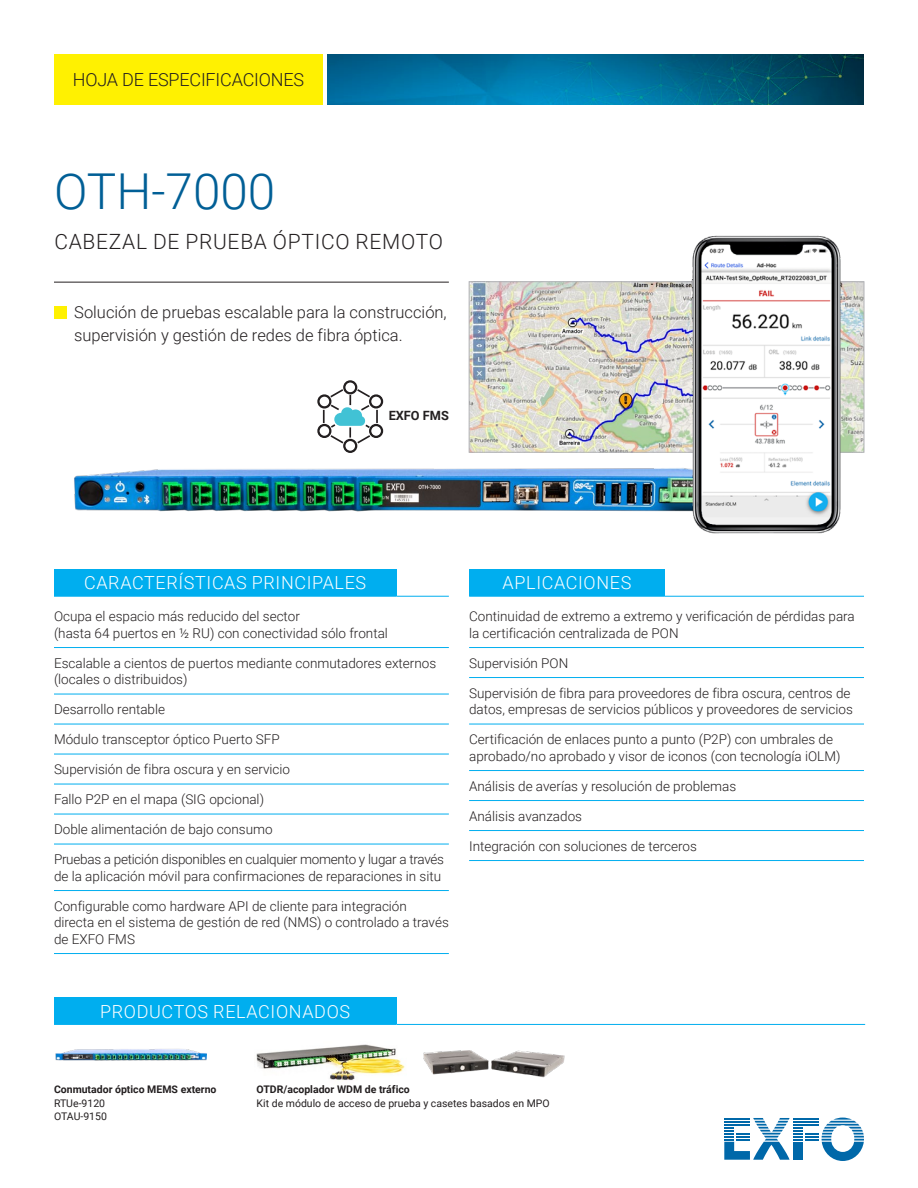
<style>
.page{position:relative;width:918px;height:1188px;background:#fff}
.page>*{position:absolute;margin:0;border:0;box-sizing:border-box;transform-origin:0 0}
.t1{font:300 49.5px "Roboto";color:#015f96}
.t2{font:300 21px "Roboto";letter-spacing:.035em;color:#231f20}
.t3{font:300 18px "Roboto";letter-spacing:.035em;color:#fff}
.t4{font:300 18px "Roboto";letter-spacing:-.01em;color:#231f20}
.t5{font:300 16.5px/22.5px "Roboto";color:#231f20}
.t6{font:300 13.5px/16.5px "Roboto";color:#231f20}
.t7{font:300 13.5px/16.5px "Roboto";letter-spacing:-.02em;color:#231f20}
.t8{font:700 12.75px "Roboto";color:#231f20}
.t9{font:10.5px/13.5px "Roboto";color:#231f20}
.t10{font:700 10.5px "Roboto";color:#231f20}
</style>
<div class="page">
<svg style="left:724px;top:1118px;width:140px;height:43px"></svg>
<hr style="left:724px;top:1124px;width:26px;height:2px;background:#0068a9">
<img style="left:328px;top:54px;width:536px;height:51px">
<div style="left:54px;top:54px;width:269px;height:51px;background:#fff101"></div>
<img style="left:74px;top:440px;width:594px;height:72px">
<hr style="left:54px;top:647px;width:395px;height:1px;background:#00aeef">
<hr style="left:54px;top:694px;width:395px;height:1px;background:#00aeef">
<hr style="left:54px;top:724px;width:395px;height:1px;background:#00aeef">
<hr style="left:54px;top:754px;width:395px;height:1px;background:#00aeef">
<hr style="left:54px;top:784px;width:395px;height:1px;background:#00aeef">
<hr style="left:54px;top:814px;width:395px;height:1px;background:#00aeef">
<hr style="left:54px;top:844px;width:395px;height:1px;background:#00aeef">
<hr style="left:54px;top:890px;width:395px;height:1px;background:#00aeef">
<hr style="left:54px;top:953px;width:395px;height:1px;background:#00aeef">
<hr style="left:469px;top:647px;width:395px;height:1px;background:#00aeef">
<hr style="left:469px;top:677px;width:395px;height:1px;background:#00aeef">
<hr style="left:469px;top:724px;width:395px;height:1px;background:#00aeef">
<hr style="left:469px;top:770px;width:395px;height:1px;background:#00aeef">
<hr style="left:469px;top:800px;width:395px;height:1px;background:#00aeef">
<hr style="left:469px;top:830px;width:395px;height:1px;background:#00aeef">
<hr style="left:469px;top:860px;width:395px;height:1px;background:#00aeef">
<hr style="left:54px;top:282px;width:395px;height:1px;background:#231f20">
<div style="left:54px;top:306px;width:13px;height:13px;background:#fff101"></div>
<div style="left:469px;top:569px;width:196px;height:27px;background:#00aeef"></div>
<hr style="left:469px;top:596px;width:196px;height:1px;background:#00aeef">
<hr style="left:665px;top:596px;width:199px;height:1px;background:#00aeef">
<div style="left:54px;top:569px;width:342px;height:27px;background:#00aeef"></div>
<hr style="left:54px;top:596px;width:342px;height:1px;background:#00aeef">
<hr style="left:396px;top:596px;width:53px;height:1px;background:#00aeef">
<img style="left:471px;top:283px;width:197px;height:168px">
<img style="left:668px;top:235px;width:197px;height:299px">
<div style="left:317px;top:394px;width:14px;height:15px;border:2px solid #231f20;border-radius:50%"></div>
<div style="left:369px;top:394px;width:14px;height:15px;border:2px solid #231f20;border-radius:50%"></div>
<div style="left:369px;top:424px;width:14px;height:14px;border:2px solid #231f20;border-radius:50%"></div>
<div style="left:317px;top:424px;width:14px;height:14px;border:2px solid #231f20;border-radius:50%"></div>
<div style="left:343px;top:380px;width:14px;height:14px;border:2px solid #231f20;border-radius:50%"></div>
<div style="left:343px;top:439px;width:14px;height:14px;border:2px solid #231f20;border-radius:50%"></div>
<svg style="left:323px;top:388px;width:55px;height:57px"></svg>
<img style="left:55px;top:1048px;width:151px;height:13px">
<div style="left:54px;top:997px;width:342px;height:27px;background:#00aeef"></div>
<hr style="left:54px;top:1024px;width:342px;height:1px;background:#00aeef">
<hr style="left:396px;top:1024px;width:469px;height:1px;background:#00aeef">
<img style="left:423px;top:1050px;width:142px;height:28px">
<img style="left:256px;top:1044px;width:149px;height:37px">
<h3 class="t4" style="left:73px;top:67px;width:233px">HOJA DE ESPECIFICACIONES</h3>
<h1 class="t1" style="left:54px;top:157px;width:223px">OTH-7000</h1>
<h2 class="t2" style="left:54px;top:227px;width:390px">CABEZAL DE PRUEBA ÓPTICO REMOTO</h2>
<p class="t5" style="left:74px;top:301px;width:374px">Solución de pruebas escalable para la construcción, supervisión y gestión de redes de fibra óptica.</p>
<p class="t8" style="left:389px;top:406px;width:62px">EXFO FMS</p>
<h3 class="t3" style="left:84px;top:570px;width:284px">CARACTERÍSTICAS PRINCIPALES</h3>
<h3 class="t3" style="left:503px;top:570px;width:130px">APLICACIONES</h3>
<p class="t6" style="left:54px;top:608px;width:335px">Ocupa el espacio más reducido del sector<br>(hasta 64 puertos en ½ RU) con conectividad sólo frontal</p>
<p class="t6" style="left:54px;top:654px;width:384px">Escalable a cientos de puertos mediante conmutadores externos (locales o distribuidos)</p>
<p class="t6" style="left:54px;top:701px;width:113px">Desarrollo rentable</p>
<p class="t6" style="left:54px;top:731px;width:227px">Módulo transceptor óptico Puerto SFP</p>
<p class="t6" style="left:54px;top:761px;width:238px">Supervisión de fibra oscura y en servicio</p>
<p class="t6" style="left:54px;top:791px;width:212px">Fallo P2P en el mapa (SIG opcional)</p>
<p class="t6" style="left:54px;top:821px;width:220px">Doble alimentación de bajo consumo</p>
<p class="t7" style="left:54px;top:851px;width:392px">Pruebas a petición disponibles en cualquier momento y lugar a través de la aplicación móvil para confirmaciones de reparaciones in situ</p>
<p class="t6" style="left:54px;top:897px;width:396px">Configurable como hardware API de cliente para integración directa en el sistema de gestión de red (NMS) o controlado a través de EXFO FMS</p>
<p class="t6" style="left:469px;top:608px;width:387px">Continuidad de extremo a extremo y verificación de pérdidas para la certificación centralizada de PON</p>
<p class="t6" style="left:469px;top:654px;width:101px">Supervisión PON</p>
<p class="t6" style="left:469px;top:684px;width:385px">Supervisión de fibra para proveedores de fibra oscura, centros de datos, empresas de servicios públicos y proveedores de servicios</p>
<p class="t6" style="left:469px;top:731px;width:373px">Certificación de enlaces punto a punto (P2P) con umbrales de aprobado/no aprobado y visor de iconos (con tecnología iOLM)</p>
<p class="t6" style="left:469px;top:777px;width:269px">Análisis de averías y resolución de problemas</p>
<p class="t6" style="left:469px;top:807px;width:114px">Análisis avanzados</p>
<p class="t6" style="left:469px;top:837px;width:229px">Integración con soluciones de terceros</p>
<h3 class="t3" style="left:100px;top:999px;width:252px">PRODUCTOS RELACIONADOS</h3>
<p class="t10" style="left:54px;top:1082px;width:164px">Conmutador óptico MEMS externo</p>
<p class="t9" style="left:54px;top:1096px;width:55px">RTUe-9120<br>OTAU-9150</p>
<p class="t10" style="left:257px;top:1082px;width:155px">OTDR/acoplador WDM de tráfico</p>
<p class="t9" style="left:257px;top:1096px;width:295px">Kit de módulo de acceso de prueba y casetes basados en MPO</p>
</div>
